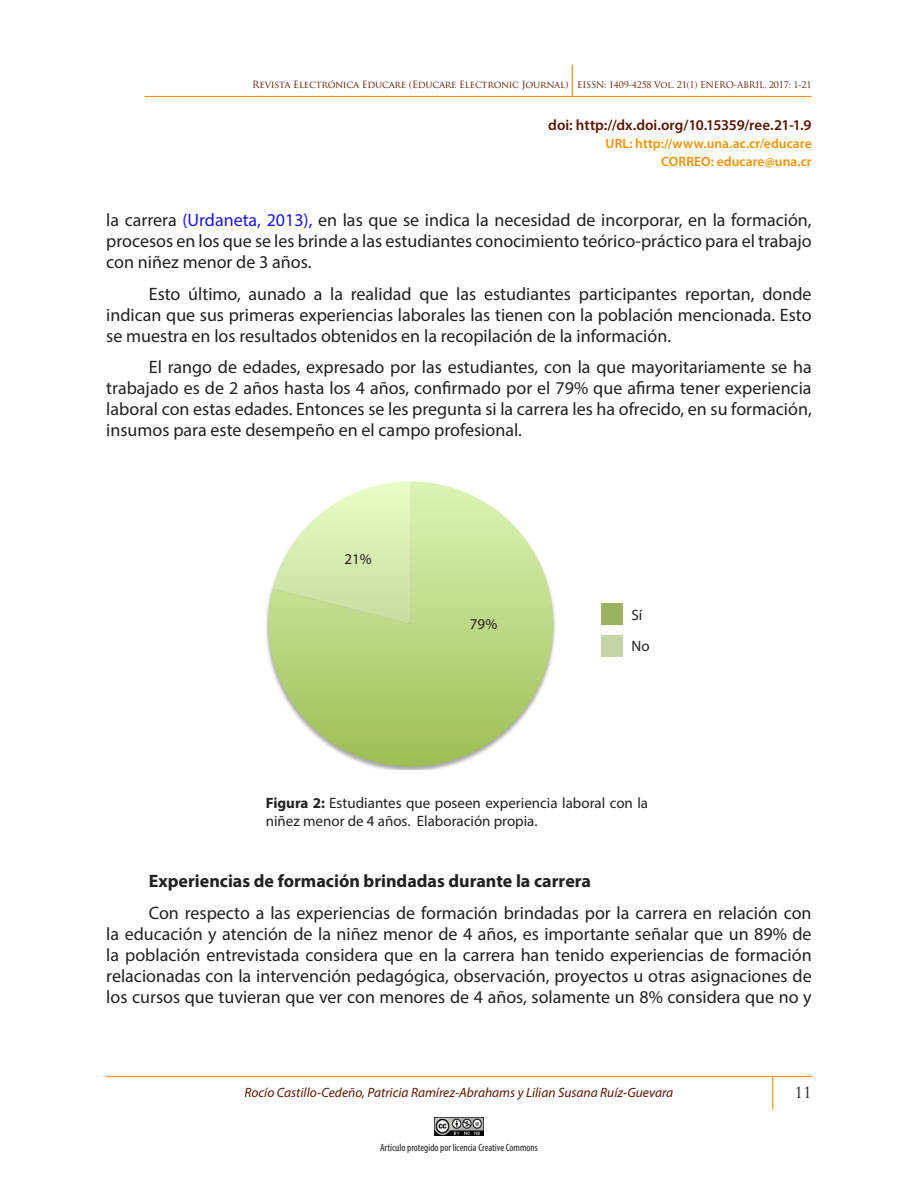
<style>
.page{position:relative;width:918px;height:1188px;background:#fff}
.page>*{position:absolute;margin:0;border:0;box-sizing:border-box;transform-origin:0 0}
.TEXTO{font:18px/21px "Myriad Pro";color:#231f20;text-align:justify}
.SUBTITULO_2{font:700 18px "Myriad Pro";color:#231f20}
.NOTAS_AL_PIE{font:15px/18px "Myriad Pro";color:#231f20}
.t1{font:600 15px "Myriad Pro";color:#591600}
.t2{font:15px "Trajan Pro";color:#231f20}
.t3{font:italic 13.5px "Myriad Pro";color:#591600}
.t4{font:600 13.5px/18px "Myriad Pro";letter-spacing:.005em;color:#f29100;text-align:right}
.t5{font:condensed 10.5px "Myriad Pro";color:#231f20}
.t6{font:9.75px "Trajan Pro";letter-spacing:-.025em;color:#591600}
.s1{font-size:9px}
.s2{color:#1a15e5}
.s3{font-weight:700}
</style>
<div class="page">
<hr style="left:106px;top:1076px;width:706px;height:1px;background:#f29100">
<hr style="left:772px;top:1077px;width:1px;height:33px;background:#f29100">
<img style="left:434px;top:1118px;width:50px;height:17px">
<hr style="left:145px;top:96px;width:667px;height:1px;background:#f29100">
<hr style="left:572px;top:65px;width:1px;height:32px;background:#f29100">
<div style="left:602px;top:604px;width:21px;height:21px;background:#9ab15f"></div>
<div style="left:602px;top:635px;width:21px;height:22px;background:#c5d5a8"></div>
<svg style="left:268px;top:482px;width:285px;height:285px"></svg>
<svg style="left:273px;top:482px;width:138px;height:142px"></svg>
<p class="t6" style="left:252px;top:78px;width:561px">Revista Electrónica Educare (Educare Electronic Journal) <span class="s1">EISSN: 1409-4258 Vol. 21(1) ENERO-ABRIL, 2017: 1-21</span></p>
<p class="t1" style="left:548px;top:115px;width:265px">doi: http://dx.doi.org/10.15359/ree.21-1.9</p>
<p class="t4" style="left:606px;top:134px;width:208px">URL: http://www.una.ac.cr/educare<br>CORREO: educare@una.cr</p>
<p class="TEXTO" style="left:106px;top:209px;width:707px">la carrera <span class="s2">(Urdaneta, 2013),</span> en las que se indica la necesidad de incorporar, en la formación, procesos en los que se les brinde a las estudiantes conocimiento teórico-práctico para el trabajo con niñez menor de 3 años.</p>
<p class="TEXTO" style="left:106px;top:283px;width:707px;text-indent:43px">Esto último, aunado a la realidad que las estudiantes participantes reportan, donde indican que sus primeras experiencias laborales las tienen con la población mencionada. Esto se muestra en los resultados obtenidos en la recopilación de la información.</p>
<p class="TEXTO" style="left:106px;top:357px;width:707px;text-indent:43px">El rango de edades, expresado por las estudiantes, con la que mayoritariamente se ha trabajado es de 2 años hasta los 4 años, confirmado por el 79% que afirma tener experiencia laboral con estas edades. Entonces se les pregunta si la carrera les ha ofrecido, en su formación, insumos para este desempeño en el campo profesional.</p>
<p class="NOTAS_AL_PIE" style="left:345px;top:550px;width:29px">21%</p>
<p class="NOTAS_AL_PIE" style="left:470px;top:615px;width:29px">79%</p>
<p class="NOTAS_AL_PIE" style="left:632px;top:606px;width:12px">Sí</p>
<p class="NOTAS_AL_PIE" style="left:632px;top:637px;width:20px">No</p>
<p class="NOTAS_AL_PIE" style="left:266px;top:794px;width:384px"><span class="s3">Figura 2:</span> Estudiantes que poseen experiencia laboral con la niñez menor de 4 años. Elaboración propia.</p>
<h3 class="SUBTITULO_2" style="left:149px;top:869px;width:444px">Experiencias de formación brindadas durante la carrera</h3>
<p class="TEXTO" style="left:106px;top:902px;width:707px;text-indent:43px">Con respecto a las experiencias de formación brindadas por la carrera en relación con la educación y atención de la niñez menor de 4 años, es importante señalar que un 89% de la población entrevistada considera que en la carrera han tenido experiencias de formación relacionadas con la intervención pedagógica, observación, proyectos u otras asignaciones de los cursos que tuvieran que ver con menores de 4 años, solamente un 8% considera que no y</p>
<p class="t3" style="left:244px;top:1084px;width:430px">Rocío Castillo-Cedeño, Patricia Ramírez-Abrahams y Lilian Susana Ruíz-Guevara</p>
<p class="t5" style="left:380px;top:1141px;width:159px">Artículo protegido por licencia Creative Commons</p>
<p class="t2" style="left:795px;top:1083px;width:19px">11</p>
</div>
